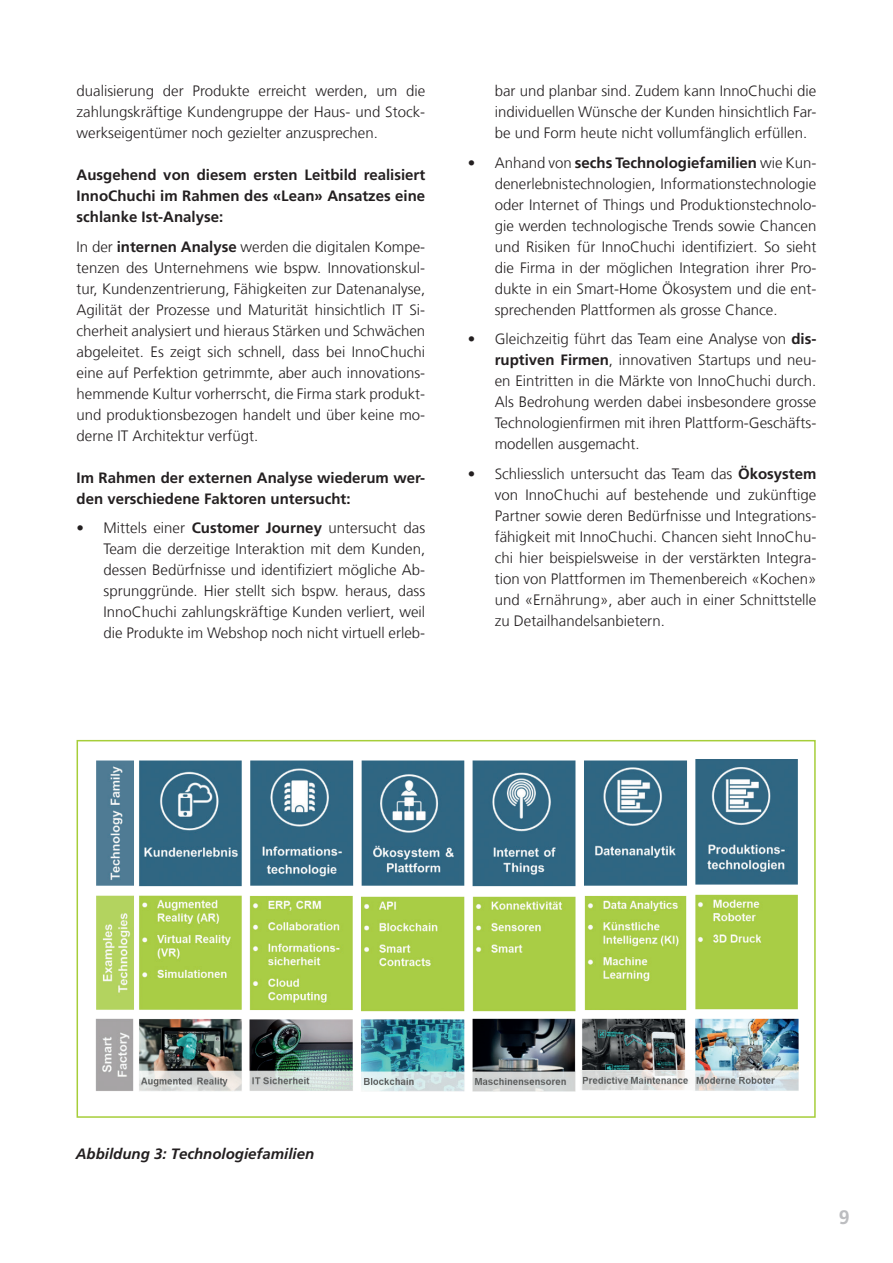
<style>
.page{position:relative;width:893px;height:1263px;background:#fff}
.page>*{position:absolute;margin:0;border:0;box-sizing:border-box;transform-origin:0 0}
.t1{font:700 19.5px "Frutiger";color:#bcbdc0}
.t2{font:300 15px/21px "Frutiger";color:#231f20;text-align:justify}
.t3{font:700 15px/21px "Frutiger";color:#231f20;text-align:justify}
.t4{font:italic 700 15px "Frutiger";color:#231f20}
.s1{font-weight:700}
</style>
<div class="page">
<img style="left:96px;top:759px;width:703px;height:333px">
<div style="left:77px;top:740px;width:739px;height:378px;border:2px solid #a6ce39"></div>
<p class="t2" style="left:77px;top:81px;width:350px">dualisierung der Produkte erreicht werden, um die zahlungskräftige Kundengruppe der Haus- und Stock&shy;werkseigentümer noch gezielter anzusprechen.</p>
<p class="t3" style="left:77px;top:165px;width:350px">Ausgehend von diesem ersten Leitbild realisiert InnoChuchi im Rahmen des «Lean» Ansatzes eine schlanke Ist-Analyse:</p>
<p class="t2" style="left:77px;top:236px;width:350px">In der <span class="s1">internen Analyse</span> werden die digitalen Kompe&shy;tenzen des Unternehmens wie bspw. Innovationskul&shy;tur, Kundenzentrierung, Fähigkeiten zur Datenanalyse, Agilität der Prozesse und Maturität hinsichtlich IT Si&shy;cherheit analysiert und hieraus Stärken und Schwächen abgeleitet. Es zeigt sich schnell, dass bei InnoChuchi eine auf Perfektion getrimmte, aber auch innovations&shy;hemmende Kultur vorherrscht, die Firma stark produkt&shy;und produktionsbezogen handelt und über keine mo&shy;derne IT Architektur verfügt.</p>
<p class="t3" style="left:77px;top:467px;width:350px">Im Rahmen der externen Analyse wiederum wer&shy;den verschiedene Faktoren untersucht:</p>
<p class="t2" style="left:104px;top:518px;width:323px;text-indent:-27px">• Mittels einer <span class="s1">Customer Journey</span> untersucht das Team die derzeitige Interaktion mit dem Kunden, dessen Bedürfnisse und identifiziert mögliche Ab&shy;sprunggründe. Hier stellt sich bspw. heraus, dass InnoChuchi zahlungskräftige Kunden verliert, weil die Produkte im Webshop noch nicht virtuell erleb-</p>
<p class="t2" style="left:495px;top:81px;width:323px">bar und planbar sind. Zudem kann InnoChuchi die individuellen Wünsche der Kunden hinsichtlich Far&shy;be und Form heute nicht vollumfänglich erfüllen.</p>
<p class="t2" style="left:495px;top:152px;width:323px;text-indent:-27px">• Anhand von <span class="s1">sechs Technologiefamilien</span> wie Kun&shy;denerlebnistechnologien, Informationstechnologie oder Internet of Things und Produktionstechnolo&shy;gie werden technologische Trends sowie Chancen und Risiken für InnoChuchi identifiziert. So sieht die Firma in der möglichen Integration ihrer Pro&shy;dukte in ein Smart-Home Ökosystem und die ent&shy;sprechenden Plattformen als grosse Chance.</p>
<p class="t2" style="left:495px;top:329px;width:323px;text-indent:-27px">• Gleichzeitig führt das Team eine Analyse von <span class="s1">dis&shy;ruptiven Firmen</span>, innovativen Startups und neu&shy;en Eintritten in die Märkte von InnoChuchi durch.<br>Als Bedrohung werden dabei insbesondere grosse Technologienfirmen mit ihren Plattform-Geschäfts&shy;modellen ausgemacht.</p>
<p class="t2" style="left:495px;top:463px;width:323px;text-indent:-27px">• Schliesslich untersucht das Team das <span class="s1">Ökosystem </span>von InnoChuchi auf bestehende und zukünftige Partner sowie deren Bedürfnisse und Integrations&shy;fähigkeit mit InnoChuchi. Chancen sieht InnoChu&shy;chi hier beispielsweise in der verstärkten Integra&shy;tion von Plattformen im Themenbereich «Kochen» und «Ernährung», aber auch in einer Schnittstelle zu Detailhandelsanbietern.</p>
<p class="t4" style="left:76px;top:1145px;width:240px">Abbildung 3: Technologiefamilien</p>
<h1 class="t1" style="left:839px;top:1205px;width:12px">9</h1>
</div>
